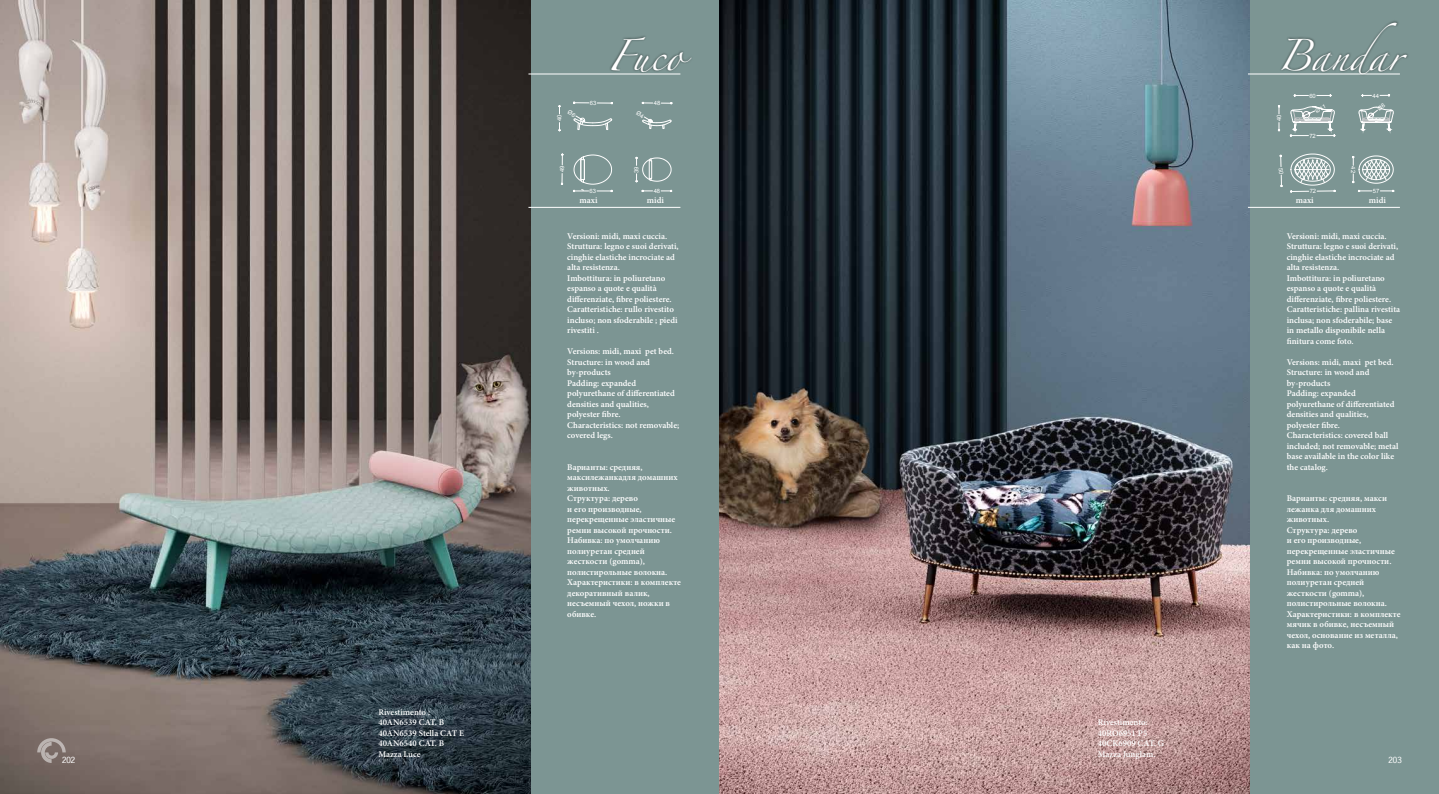
<style>
.page{position:relative;width:1439px;height:794px;background:#fff}
.page>*{position:absolute;margin:0;border:0;box-sizing:border-box;transform-origin:0 0}
.t1{font:28px "Zapfino";color:#fff}
.t2{font:600 8.75px/10.5px "Minion Pro";color:#fff}
.t3{font:8.75px "Linotype Gothic W01";color:#fff}
.t4{font:8.4px "Arial";color:#fff}
.t5{font:5.86px "Arial";color:#fff}
</style>
<div class="page">
<div style="left:124px;top:0;width:1315px;height:794px;background:#7c9593"></div>
<img style="left:0;top:0;width:530px;height:794px">
<img style="left:719px;top:0;width:530px;height:794px">
<div style="left:1279px;top:20px;width:130px;height:57px;background:#000;opacity:.6"></div>
<div style="left:609px;top:34px;width:85px;height:40px;background:#000;opacity:.6"></div>
<svg style="left:642px;top:190px;width:10px;height:2px"></svg>
<svg style="left:661px;top:190px;width:11px;height:2px"></svg>
<svg style="left:636px;top:157px;width:35px;height:25px"></svg>
<svg style="left:573px;top:155px;width:39px;height:37px"></svg>
<svg style="left:642px;top:102px;width:11px;height:2px"></svg>
<svg style="left:661px;top:102px;width:11px;height:2px"></svg>
<svg style="left:1380px;top:94px;width:10px;height:2px"></svg>
<svg style="left:1294px;top:95px;width:14px;height:1px"></svg>
<svg style="left:1316px;top:95px;width:15px;height:1px"></svg>
<svg style="left:1278px;top:123px;width:2px;height:8px"></svg>
<svg style="left:1278px;top:106px;width:2px;height:8px"></svg>
<svg style="left:1358px;top:190px;width:14px;height:2px"></svg>
<svg style="left:1380px;top:190px;width:14px;height:2px"></svg>
<svg style="left:1352px;top:156px;width:41px;height:27px"></svg>
<hr style="left:1248px;top:74px;width:152px;height:1px;background:#fff">
<hr style="left:1248px;top:207px;width:152px;height:1px;background:#fff">
<hr style="left:528px;top:74px;width:152px;height:1px;background:#fff">
<hr style="left:528px;top:207px;width:152px;height:1px;background:#fff">
<svg style="left:37px;top:738px;width:29px;height:25px"></svg>
<svg style="left:561px;top:154px;width:3px;height:31px"></svg>
<svg style="left:642px;top:116px;width:29px;height:13px"></svg>
<svg style="left:573px;top:101px;width:40px;height:29px"></svg>
<svg style="left:1279px;top:155px;width:4px;height:32px"></svg>
<svg style="left:1290px;top:154px;width:45px;height:39px"></svg>
<svg style="left:1290px;top:106px;width:45px;height:31px"></svg>
<svg style="left:1358px;top:106px;width:35px;height:25px"></svg>
<p class="t5" style="left:556px;top:121px;width:8px;rotate:-90deg">40</p>
<h1 class="t1" style="left:607px;top:44px;width:76px">Fuco</h1>
<p class="t5" style="left:654px;top:99px;width:8px">48</p>
<p class="t5" style="left:633px;top:173px;width:8px;rotate:-90deg">39</p>
<p class="t5" style="left:589px;top:187px;width:8px">63</p>
<p class="t5" style="left:654px;top:187px;width:8px">48</p>
<h1 class="t1" style="left:1276px;top:44px;width:126px">Bandar</h1>
<p class="t4" style="left:1269px;top:44px;width:42px">JUNGLAM</p>
<p class="t5" style="left:1275px;top:121px;width:8px;rotate:-90deg">40</p>
<p class="t5" style="left:1309px;top:92px;width:8px">60</p>
<p class="t5" style="left:1372px;top:92px;width:8px">44</p>
<p class="t5" style="left:1309px;top:132px;width:8px">72</p>
<p class="t5" style="left:1357px;top:166px;width:8px;rotate:90deg">42</p>
<p class="t5" style="left:1373px;top:187px;width:8px">57</p>
<p class="t2" style="left:579px;top:195px;width:19px">maxi</p>
<p class="t2" style="left:647px;top:195px;width:19px">midi</p>
<p class="t2" style="left:1295px;top:195px;width:19px">maxi</p>
<p class="t2" style="left:1369px;top:195px;width:19px">midi</p>
<p class="t2" style="left:567px;top:231px;width:113px">Versioni: midi, maxi cuccia.<br>Struttura: legno e suoi derivati, cinghie elastiche incrociate ad alta resistenza.<br>Imbottitura: in poliuretano espanso a quote e qualità differenziate, fibre poliestere.<br>Caratteristiche: rullo rivestito incluso; non sfoderabile ; piedi rivestiti .</p>
<p class="t2" style="left:567px;top:346px;width:113px">Versions: midi, maxi pet bed.<br>Structure: in wood and by-products<br>Padding: expanded polyurethane of differentiated densities and qualities, polyester fibre.<br>Characteristics: not removable; covered legs.</p>
<p class="t2" style="left:567px;top:462px;width:115px">Варианты: средняя, максилежанкадля домашних животных.<br>Структура: дерево<br>и его производные, перекрещенные эластичные ремни высокой прочности.<br>Набивка: по умолчанию полиуретан средней жесткости (gomma), полистирольные волокна.<br>Характеристики: в комплекте декоративный валик, несъемный чехол, ножки в обивке.</p>
<p class="t2" style="left:1286px;top:231px;width:115px">Versioni: midi, maxi cuccia.<br>Struttura: legno e suoi derivati, cinghie elastiche incrociate ad alta resistenza.<br>Imbottitura: in poliuretano espanso a quote e qualità differenziate, fibre poliestere.<br>Caratteristiche: pallina rivestita inclusa; non sfoderabile; base in metallo disponibile nella finitura come foto.</p>
<p class="t2" style="left:1286px;top:357px;width:113px">Versions: midi, maxi pet bed.<br>Structure: in wood and by-products<br>Padding: expanded polyurethane of differentiated densities and qualities, polyester fibre.<br>Characteristics: covered ball included; not removable; metal base available in the color like the catalog.</p>
<p class="t2" style="left:1286px;top:493px;width:115px">Варианты: средняя, макси лежанка для домашних животных.<br>Структура: дерево<br>и его производные, перекрещенные эластичные ремни высокой прочности.<br>Набивка: по умолчанию полиуретан средней жесткости (gomma), полистирольные волокна.<br>Характеристики: в комплекте мячик в обивке, несъемный чехол, основание из металла, как на фото.</p>
<p class="t2" style="left:378px;top:706px;width:87px">Rivestimento :<br>40AN6539 CAT. B<br>40AN6539 Stella CAT E<br>40AN6540 CAT. B<br>Mazza Luce</p>
<p class="t2" style="left:1098px;top:717px;width:68px">Rivestimento:<br>40RO6951 P5<br>40CK6909 CAT. G<br>Mazza Junglam.</p>
<p class="t3" style="left:62px;top:755px;width:15px">202</p>
<p class="t3" style="left:1388px;top:755px;width:15px">203</p>
</div>
